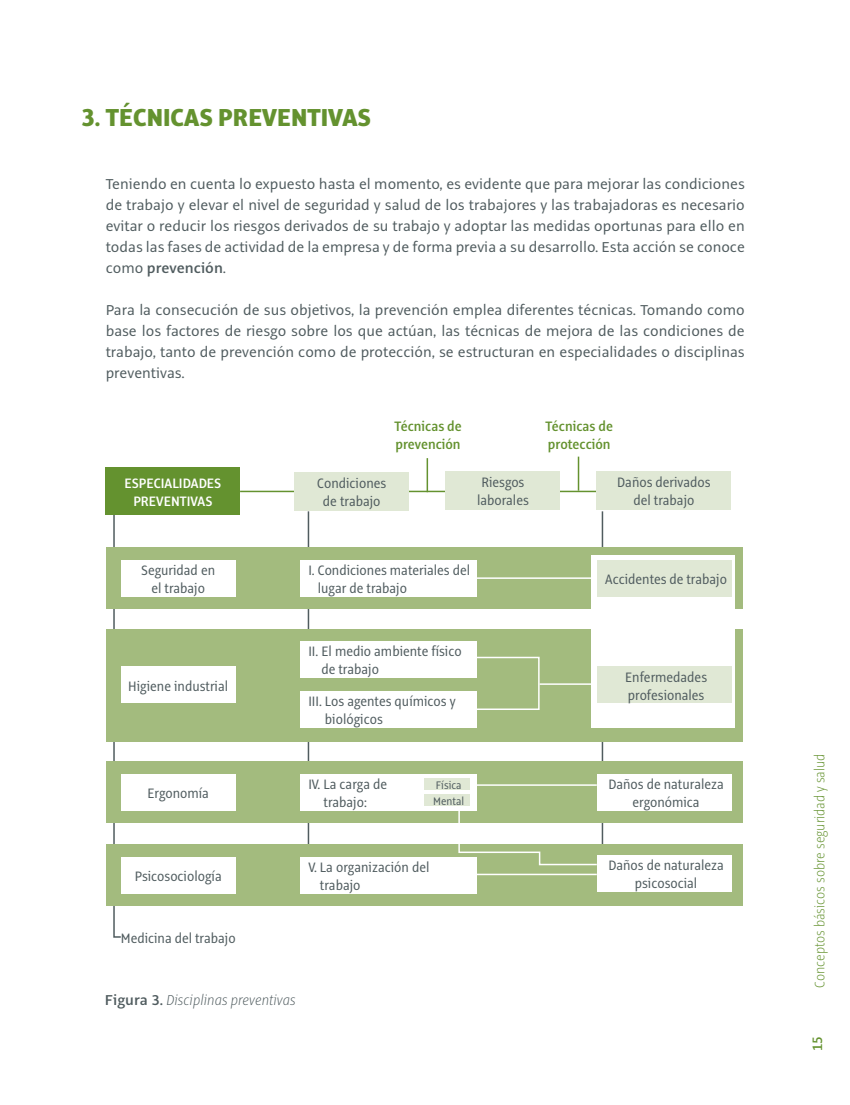
<style>
.page{position:relative;width:850px;height:1105px;background:#fff}
.page>*{position:absolute;margin:0;border:0;box-sizing:border-box;transform-origin:0 0}
.epigrafe_1nivel__1{font:800 27px "Alto Pro Con";color:#64922f}
.texto{font:15.75px/21px "Alto Pro";color:#505c5f;text-align:justify}
.pie_de_foto{font:italic 200 15.75px "Alto Pro Con";color:#505c5f}
.correcto_incorrecto{font:15px/18px "Alto Pro Con";color:#505c5f;text-align:center}
.t1{font:600 15px/18px "Alto Pro Con";color:#64922f}
.t2{font:200 15px "Alto Pro Con";color:#64922f}
.t3{font:600 15px/18px "Alto Pro Con";color:#fff;text-align:center}
.correcto_incorrecto-2{font:12px "Alto Pro Con";color:#505c5f}
.s1{font-weight:600}
.s2{font-family:"Alto Pro";font-weight:600;font-style:normal}
</style>
<div class="page">
<hr style="left:240px;top:490px;width:392px;height:2px;background:#64922f">
<svg style="left:112px;top:515px;width:10px;height:423px"></svg>
<hr style="left:308px;top:511px;width:1px;height:371px;background:#505c5f">
<hr style="left:602px;top:511px;width:1px;height:371px;background:#505c5f">
<hr style="left:426px;top:458px;width:2px;height:34px;background:#64922f">
<hr style="left:578px;top:456px;width:1px;height:34px;background:#64922f">
<div style="left:294px;top:472px;width:115px;height:39px;background:#e0e8d5"></div>
<div style="left:445px;top:471px;width:115px;height:39px;background:#e0e8d5"></div>
<div style="left:597px;top:471px;width:134px;height:39px;background:#e0e8d5"></div>
<div style="left:106px;top:547px;width:636px;height:62px;background:#a3bb7e"></div>
<div style="left:106px;top:761px;width:636px;height:62px;background:#a3bb7e"></div>
<div style="left:106px;top:844px;width:636px;height:61px;background:#a3bb7e"></div>
<div style="left:106px;top:628px;width:636px;height:113px;background:#a3bb7e"></div>
<div style="left:121px;top:559px;width:115px;height:37px;background:#fff"></div>
<div style="left:121px;top:773px;width:115px;height:37px;background:#fff"></div>
<div style="left:121px;top:856px;width:115px;height:37px;background:#fff"></div>
<div style="left:121px;top:918px;width:115px;height:37px;background:#fff"></div>
<div style="left:121px;top:666px;width:115px;height:37px;background:#fff"></div>
<div style="left:300px;top:559px;width:176px;height:37px;background:#fff"></div>
<div style="left:300px;top:773px;width:176px;height:37px;background:#fff"></div>
<div style="left:300px;top:856px;width:176px;height:37px;background:#fff"></div>
<div style="left:300px;top:641px;width:176px;height:37px;background:#fff"></div>
<div style="left:300px;top:691px;width:176px;height:37px;background:#fff"></div>
<div style="left:591px;top:555px;width:144px;height:172px;background:#fff"></div>
<div style="left:597px;top:559px;width:134px;height:37px;background:#e0e8d5"></div>
<div style="left:597px;top:773px;width:134px;height:37px;background:#fff"></div>
<div style="left:597px;top:855px;width:134px;height:37px;background:#fff"></div>
<div style="left:597px;top:666px;width:134px;height:37px;background:#e0e8d5"></div>
<div style="left:424px;top:778px;width:45px;height:12px;background:#e0e8d5"></div>
<div style="left:424px;top:794px;width:45px;height:11px;background:#e0e8d5"></div>
<div style="left:106px;top:468px;width:134px;height:47px;background:#64922f"></div>
<hr style="left:476px;top:577px;width:115px;height:2px;background:#fff">
<hr style="left:476px;top:873px;width:121px;height:2px;background:#fff">
<hr style="left:476px;top:784px;width:121px;height:1px;background:#fff">
<hr style="left:540px;top:683px;width:51px;height:1px;background:#fff">
<div style="left:476px;top:656px;width:64px;height:54px;border:2px solid #fff"></div>
<svg style="left:458px;top:809px;width:140px;height:57px"></svg>
<p class="epigrafe_1nivel__1" style="left:82px;top:100px;width:291px">3. TÉCNICAS PREVENTIVAS</p>
<p class="texto" style="left:106px;top:174px;width:641px">Teniendo en cuenta lo expuesto hasta el momento, es evidente que para mejorar las condiciones de trabajo y elevar el nivel de seguridad y salud de los trabajores y las trabajadoras es necesario evitar o reducir los riesgos derivados de su trabajo y adoptar las medidas oportunas para ello en todas las fases de actividad de la empresa y de forma previa a su desarrollo. Esta acción se conoce como <span class="s1">prevención</span>.</p>
<p class="texto" style="left:106px;top:300px;width:640px">Para la consecución de sus objetivos, la prevención emplea diferentes técnicas. Tomando como base los factores de riesgo sobre los que actúan, las técnicas de mejora de las condiciones de trabajo, tanto de prevención como de protección, se estructuran en especialidades o disciplinas preventivas.</p>
<p class="t3" style="left:124px;top:474px;width:98px">ESPECIALIDADES<br>PREVENTIVAS</p>
<p class="t1" style="left:394px;top:417px;width:69px">Técnicas de prevención</p>
<p class="t1" style="left:545px;top:417px;width:69px">Técnicas de protección</p>
<p class="correcto_incorrecto" style="left:317px;top:474px;width:70px">Condiciones de trabajo</p>
<p class="correcto_incorrecto" style="left:477px;top:473px;width:53px;text-align:left">Riesgos laborales</p>
<p class="correcto_incorrecto" style="left:617px;top:473px;width:95px">Daños derivados del trabajo</p>
<p class="correcto_incorrecto" style="left:141px;top:561px;width:75px">Seguridad en el trabajo</p>
<p class="correcto_incorrecto" style="left:128px;top:677px;width:101px">Higiene industrial</p>
<p class="correcto_incorrecto" style="left:147px;top:784px;width:63px">Ergonomía</p>
<p class="correcto_incorrecto" style="left:318px;top:561px;width:154px;text-align:left;text-indent:-9px">I. Condiciones materiales del lugar de trabajo</p>
<p class="correcto_incorrecto" style="left:321px;top:642px;width:142px;text-align:left;text-indent:-13px">II. El medio ambiente físico de trabajo</p>
<p class="correcto_incorrecto" style="left:325px;top:692px;width:132px;text-align:left;text-indent:-17px">III. Los agentes químicos y biológicos</p>
<p class="correcto_incorrecto" style="left:308px;top:775px;width:80px">IV. La carga de trabajo:</p>
<p class="correcto_incorrecto-2" style="left:436px;top:777px;width:27px">Física</p>
<p class="correcto_incorrecto-2" style="left:433px;top:793px;width:32px">Mental</p>
<p class="correcto_incorrecto" style="left:135px;top:867px;width:89px">Psicosociología</p>
<p class="correcto_incorrecto" style="left:121px;top:928px;width:116px">Medicina del trabajo</p>
<p class="correcto_incorrecto" style="left:320px;top:858px;width:111px;text-align:left;text-indent:-12px">V. La organización del trabajo</p>
<p class="pie_de_foto" style="left:105px;top:989px;width:192px"><span class="s2">Figura 3.</span> Disciplinas preventivas</p>
<p class="correcto_incorrecto" style="left:605px;top:570px;width:123px">Accidentes de trabajo</p>
<p class="correcto_incorrecto" style="left:625px;top:668px;width:83px;text-align:left">Enfermedades profesionales</p>
<p class="correcto_incorrecto" style="left:608px;top:775px;width:117px">Daños de naturaleza ergonómica</p>
<p class="correcto_incorrecto" style="left:608px;top:856px;width:117px">Daños de naturaleza psicosocial</p>
<p class="t2" style="left:810px;top:988px;width:236px;rotate:-90deg">Conceptos básicos sobre seguridad y salud</p>
<p class="t1" style="left:808px;top:1050px;width:16px;rotate:-90deg">15</p>
</div>
